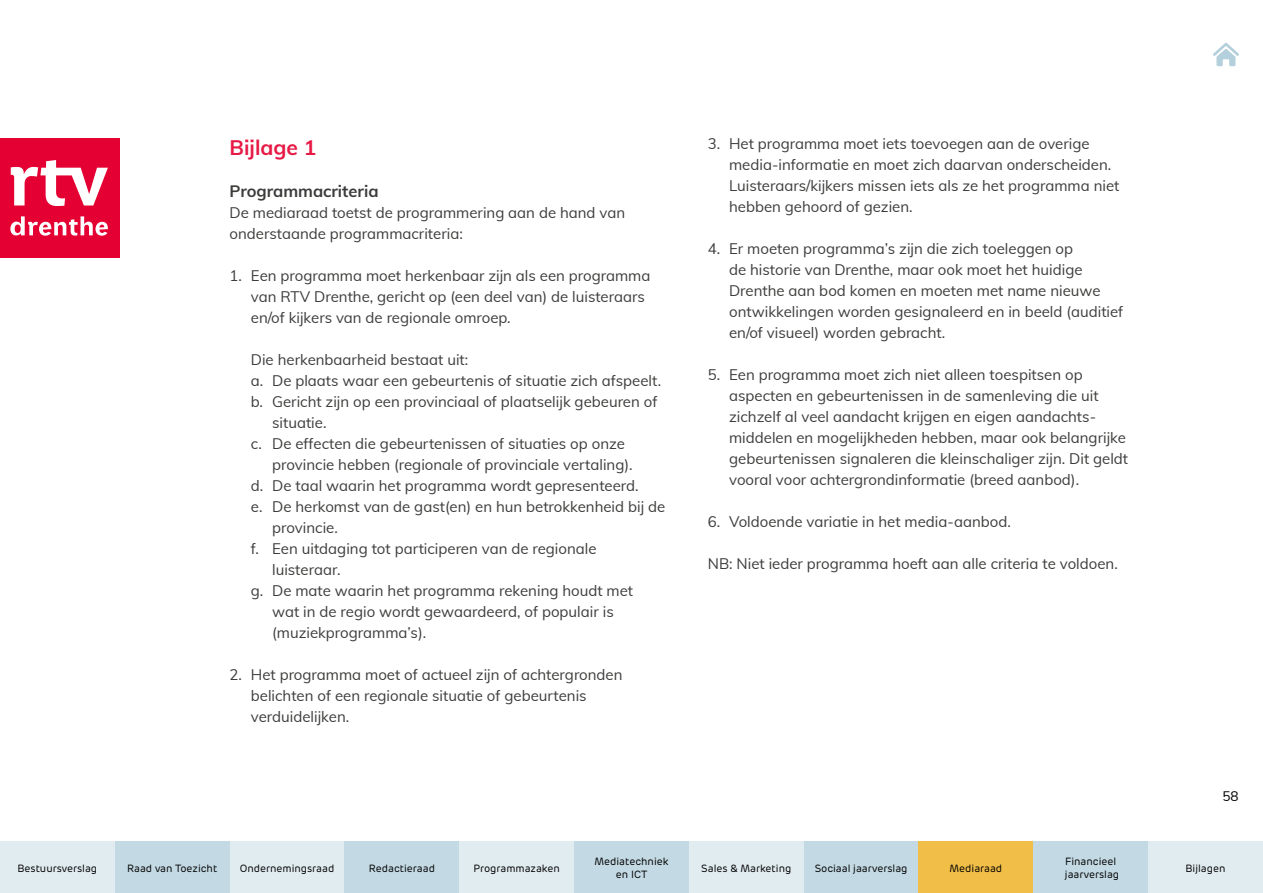
<style>
.page{position:relative;width:1263px;height:893px;background:#fff}
.page>*{position:absolute;margin:0;border:0;box-sizing:border-box;transform-origin:0 0}
.kopje_rood{font:700 21px "Muli";color:#e71a46}
.subkopje_zwart{font:700 16.5px "Muli";color:#3c3c3b}
.opsomming{font:15px/21px "Muli";color:#3c3c3b}
.plat{font:15px/21px "Muli";color:#3c3c3b}
.t1{font:13.5px "Muli";color:#000}
.t2{font:10.5px/13.5px "Rubrik Edge New";color:#000;text-align:center}
</style>
<div class="page">
<svg style="left:1213px;top:43px;width:26px;height:23px"></svg>
<div style="left:0;top:842px;width:115px;height:51px;background:#e1ecf1"></div>
<div style="left:115px;top:842px;width:115px;height:51px;background:#c3d9e3"></div>
<div style="left:230px;top:842px;width:114px;height:51px;background:#e1ecf1"></div>
<div style="left:344px;top:842px;width:115px;height:51px;background:#c3d9e3"></div>
<div style="left:459px;top:842px;width:115px;height:51px;background:#e1ecf1"></div>
<div style="left:574px;top:842px;width:115px;height:51px;background:#c3d9e3"></div>
<div style="left:689px;top:842px;width:115px;height:51px;background:#e1ecf1"></div>
<div style="left:804px;top:842px;width:114px;height:51px;background:#c3d9e3"></div>
<div style="left:1033px;top:842px;width:115px;height:51px;background:#c3d9e3"></div>
<div style="left:1148px;top:842px;width:115px;height:51px;background:#e1ecf1"></div>
<div style="left:918px;top:842px;width:115px;height:51px;background:#f1be48"></div>
<div style="left:0;top:138px;width:119px;height:119px;background:#e40032"></div>
<svg style="left:11px;top:160px;width:97px;height:46px"></svg>
<svg style="left:10px;top:216px;width:98px;height:20px"></svg>
<p class="kopje_rood" style="left:230px;top:132px;width:88px">Bijlage 1</p>
<p class="subkopje_zwart" style="left:230px;top:179px;width:150px">Programmacriteria</p>
<p class="plat" style="left:230px;top:201px;width:397px">De mediaraad toetst de programmering aan de hand van onderstaande programmacriteria:</p>
<p class="opsomming" style="left:251px;top:264px;width:401px;text-indent:-21px">1. Een programma moet herkenbaar zijn als een programma van RTV Drenthe, gericht op (een deel van) de luisteraars en/of kijkers van de regionale omroep.</p>
<p class="opsomming" style="left:251px;top:348px;width:219px">Die herkenbaarheid bestaat uit:</p>
<p class="opsomming" style="left:251px;top:369px;width:412px">a. De plaats waar een gebeurtenis of situatie zich afspeelt.</p>
<p class="opsomming" style="left:272px;top:390px;width:387px;text-indent:-21px">b. Gericht zijn op een provinciaal of plaatselijk gebeuren of situatie.</p>
<p class="opsomming" style="left:272px;top:432px;width:362px;text-indent:-21px">c. De effecten die gebeurtenissen of situaties op onze provincie hebben (regionale of provinciale vertaling).</p>
<p class="opsomming" style="left:251px;top:474px;width:389px">d. De taal waarin het programma wordt gepresenteerd.</p>
<p class="opsomming" style="left:272px;top:495px;width:395px;text-indent:-21px">e. De herkomst van de gast(en) en hun betrokkenheid bij de provincie.</p>
<p class="opsomming" style="left:272px;top:537px;width:326px;text-indent:-21px">f. Een uitdaging tot participeren van de regionale luisteraar.</p>
<p class="opsomming" style="left:272px;top:579px;width:362px;text-indent:-21px">g. De mate waarin het programma rekening houdt met wat in de regio wordt gewaardeerd, of populair is (muziekprogramma’s).</p>
<p class="opsomming" style="left:251px;top:663px;width:373px;text-indent:-21px">2. Het programma moet of actueel zijn of achtergronden belichten of een regionale situatie of gebeurtenis verduidelijken.</p>
<p class="opsomming" style="left:729px;top:132px;width:392px;text-indent:-21px">3. Het programma moet iets toevoegen aan de overige media-informatie en moet zich daarvan onderscheiden.<br>Luisteraars/kijkers missen iets als ze het programma niet hebben gehoord of gezien.</p>
<p class="opsomming" style="left:729px;top:237px;width:396px;text-indent:-21px">4. Er moeten programma’s zijn die zich toeleggen op<br>de historie van Drenthe, maar ook moet het huidige Drenthe aan bod komen en moeten met name nieuwe ontwikkelingen worden gesignaleerd en in beeld (auditief en/of visueel) worden gebracht.</p>
<p class="opsomming" style="left:729px;top:363px;width:401px;text-indent:-21px">5. Een programma moet zich niet alleen toespitsen op aspecten en gebeurtenissen in de samenleving die uit zichzelf al veel aandacht krijgen en eigen aandachts&shy;middelen en mogelijkheden hebben, maar ook belangrijke gebeurtenissen signaleren die kleinschaliger zijn. Dit geldt vooral voor achtergrondinformatie (breed aanbod).</p>
<p class="opsomming" style="left:708px;top:510px;width:305px">6. Voldoende variatie in het media-aanbod.</p>
<p class="plat" style="left:708px;top:552px;width:411px">NB: Niet ieder programma hoeft aan alle criteria te voldoen.</p>
<p class="t1" style="left:1222px;top:786px;width:18px">58</p>
<p class="t2" style="left:18px;top:861px;width:81px">Bestuursverslag</p>
<p class="t2" style="left:127px;top:861px;width:92px">Raad van Toezicht</p>
<p class="t2" style="left:240px;top:861px;width:96px">Ondernemingsraad</p>
<p class="t2" style="left:369px;top:861px;width:68px">Redactieraad</p>
<p class="t2" style="left:473px;top:861px;width:88px">Programmazaken</p>
<p class="t2" style="left:594px;top:855px;width:75px">Mediatechniek en ICT</p>
<p class="t2" style="left:701px;top:861px;width:92px">Sales &amp; Marketing</p>
<p class="t2" style="left:815px;top:861px;width:94px">Sociaal jaarverslag</p>
<p class="t2" style="left:949px;top:861px;width:54px">Mediaraad</p>
<p class="t2" style="left:1065px;top:855px;width:56px;text-align:left">Financieel jaarverslag</p>
<p class="t2" style="left:1185px;top:861px;width:41px">Bijlagen</p>
</div>
